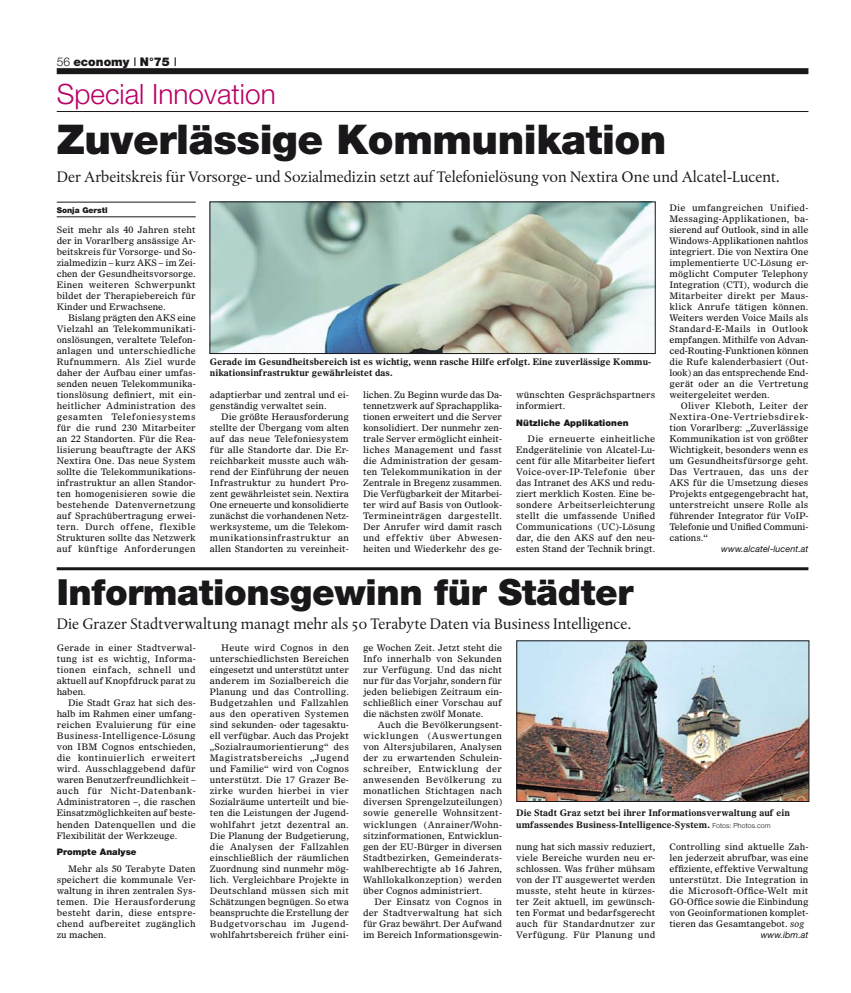
<style>
.page{position:relative;width:851px;height:993px;background:#fff}
.page>*{position:absolute;margin:0;border:0;box-sizing:border-box;transform-origin:0 0}
.t1{font:900 41px "Helvetica Neue LT";letter-spacing:-.01em;color:#1a171b}
.t2{font:900 36px "Helvetica Neue LT";letter-spacing:-.01em;color:#1a171b}
.t3{font:300 28px "Helvetica Neue LT";color:#b90065}
.t4{font:16px "DTL Albertina ST";color:#1a171b}
.t5{font:900 12px "Helvetica Neue LT";color:#1a171b}
.t6{font:9px/11px "Olympian LT";color:#1a171b;text-align:justify}
.t7{font:700 9px/11px "Olympian LT";color:#1a171b}
.t8{font:900 9px "Helvetica Neue LT";letter-spacing:.005em;color:#1a171b}
.t9{font:italic 9px "Helvetica Neue LT";letter-spacing:.005em;color:#1a171b}
.t10{font:900 8px "Helvetica Neue LT";color:#1a171b}
.s1{font-weight:300}
.s2{font-weight:400}
.s3{font-family:"Helvetica Neue LT";font-weight:300;font-size:7px}
.s4{font-style:italic}
</style>
<div class="page">
<hr style="left:57px;top:111px;width:751px;height:1px;background:#1a171b">
<hr style="left:57px;top:567px;width:751px;height:3px;background:#1a171b">
<hr style="left:57px;top:202px;width:139px;height:1px;background:#1a171b">
<hr style="left:57px;top:216px;width:139px;height:1px;background:#1a171b">
<img style="left:518px;top:642px;width:288px;height:157px">
<div style="left:516px;top:640px;width:292px;height:161px;border:1px solid #1a171b"></div>
<img style="left:212px;top:204px;width:441px;height:147px">
<div style="left:57px;top:68px;width:751px;height:6px;background:#1a171b"></div>
<h3 class="t5" style="left:57px;top:55px;width:122px"><span class="s1">56</span> economy <span class="s2">I</span> N°75 <span class="s2">I</span></h3>
<h3 class="t3" style="left:57px;top:77px;width:220px">Special Innovation</h3>
<h1 class="t1" style="left:57px;top:115px;width:611px">Zuverlässige Kommunikation</h1>
<h3 class="t4" style="left:57px;top:167px;width:724px">Der Arbeitskreis für Vorsorge- und Sozialmedizin setzt auf Telefonielösung von Nextira One und Alcatel-Lucent.</h3>
<p class="t10" style="left:57px;top:205px;width:52px">Sonja Gerstl</p>
<p class="t6" style="left:57px;top:224px;width:140px">Seit mehr als 40 Jahren steht der in Vorarlberg ansässige Ar&shy;beitskreis für Vorsorge- und So&shy;zialmedizin – kurz AKS – im Zei&shy;chen der Gesundheitsvorsorge.<br>Einen weiteren Schwerpunkt bildet der Therapiebereich für Kinder und Erwachsene.</p>
<p class="t6" style="left:57px;top:312px;width:140px;text-indent:11px">Bislang prägten den AKS eine Vielzahl an Telekommunikati&shy;onslösungen, veraltete Telefon&shy;anlagen und unterschiedliche Rufnummern. Als Ziel wurde daher der Aufbau einer umfas&shy;senden neuen Telekommunika&shy;tionslösung definiert, mit ein&shy;heitlicher Administration des gesamten Telefoniesystems für die rund 230 Mitarbeiter an 22 Standorten. Für die Rea&shy;lisierung beauftragte der AKS Nextira One. Das neue System sollte die Telekommunikations&shy;infrastruktur an allen Standor&shy;ten homogenisieren sowie die bestehende Datenvernetzung auf Sprachübertragung erwei&shy;tern. Durch offene, flexible Strukturen sollte das Netzwerk auf künftige Anforderungen</p>
<p class="t6" style="left:669px;top:202px;width:140px">Die umfangreichen Unified-Messaging-Applikationen, ba&shy;sierend auf Outlook, sind in alle Windows-Applikationen nahtlos integriert. Die von Nextira One implementierte UC-Lösung er&shy;möglicht Computer Telephony Integration (CTI), wodurch die Mitarbeiter direkt per Maus&shy;klick Anrufe tätigen können.<br>Weiters werden Voice Mails als Standard-E-Mails in Outlook empfangen. Mithilfe von Advan&shy;ced-Routing-Funktionen können die Rufe kalenderbasiert (Out&shy;look) an das entsprechende End&shy;gerät oder an die Vertretung weitergeleitet werden.</p>
<p class="t6" style="left:669px;top:400px;width:140px;text-indent:11px">Oliver Kleboth, Leiter der Nextira-One-Vertriebsdirek&shy;tion Vorarlberg: „Zuverlässige Kommunikation ist von größter Wichtigkeit, besonders wenn es um Gesundheitsfürsorge geht.<br>Das Vertrauen, das uns der AKS für die Umsetzung dieses Projekts entgegengebracht hat, unterstreicht unsere Rolle als führender Integrator für VoIP-Telefonie und Unified Communi&shy;cations.“</p>
<p class="t9" style="left:721px;top:543px;width:89px">www.alcatel-lucent.at</p>
<p class="t7" style="left:210px;top:356px;width:443px">Gerade im Gesundheitsbereich ist es wichtig, wenn rasche Hilfe erfolgt. Eine zuverlässige Kommu&shy;nikationsinfrastruktur gewährleistet das.</p>
<p class="t6" style="left:210px;top:389px;width:140px">adaptierbar und zentral und ei&shy;genständig verwaltet sein.</p>
<p class="t6" style="left:210px;top:411px;width:140px;text-indent:11px">Die größte Herausforderung stellte der Übergang vom alten auf das neue Telefoniesystem für alle Standorte dar. Die Er&shy;reichbarkeit musste auch wäh&shy;rend der Einführung der neuen Infrastruktur zu hundert Pro&shy;zent gewährleistet sein. Nextira One erneuerte und konsolidierte zunächst die vorhandenen Netz&shy;werksysteme, um die Telekom&shy;munikationsinfrastruktur an allen Standorten zu vereinheit-</p>
<p class="t6" style="left:363px;top:389px;width:140px">lichen. Zu Beginn wurde das Da&shy;tennetzwerk auf Sprachapplika&shy;tionen erweitert und die Server konsolidiert. Der nunmehr zen&shy;trale Server ermöglicht einheit&shy;liches Management und fasst die Administration der gesam&shy;ten Telekommunikation in der Zentrale in Bregenz zusammen.<br>Die Verfügbarkeit der Mitarbei&shy;ter wird auf Basis von Outlook-Termineinträgen dargestellt.<br>Der Anrufer wird damit rasch und effektiv über Abwesen&shy;heiten und Wiederkehr des ge-</p>
<p class="t6" style="left:516px;top:389px;width:140px">wünschten Gesprächspartners informiert.</p>
<p class="t8" style="left:516px;top:417px;width:114px">Nützliche Applikationen</p>
<p class="t6" style="left:516px;top:433px;width:140px;text-indent:11px">Die erneuerte einheitliche Endgerätelinie von Alcatel-Lu&shy;cent für alle Mitarbeiter liefert Voice-over-IP-Telefonie über das Intranet des AKS und redu&shy;ziert merklich Kosten. Eine be&shy;sondere Arbeitserleichterung stellt die umfassende Unified Communications (UC)-Lösung dar, die den AKS auf den neu&shy;esten Stand der Technik bringt.</p>
<h2 class="t2" style="left:57px;top:570px;width:578px">Informationsgewinn für Städter</h2>
<h3 class="t4" style="left:57px;top:614px;width:576px">Die Grazer Stadtverwaltung managt mehr als 50 Terabyte Daten via Business Intelligence.</h3>
<p class="t6" style="left:57px;top:642px;width:140px">Gerade in einer Stadtverwal&shy;tung ist es wichtig, Informa&shy;tionen einfach, schnell und aktuell auf Knopfdruck parat zu haben.</p>
<p class="t6" style="left:57px;top:697px;width:140px;text-indent:11px">Die Stadt Graz hat sich des&shy;halb im Rahmen einer umfang&shy;reichen Evaluierung für eine Business-Intelligence-Lösung von IBM Cognos entschieden, die kontinuierlich erweitert wird. Ausschlaggebend dafür waren Benutzerfreundlichkeit – auch für Nicht-Datenbank-Administratoren –, die raschen Einsatzmöglichkeiten auf beste&shy;henden Datenquellen und die Flexibilität der Werkzeuge.</p>
<p class="t8" style="left:57px;top:846px;width:81px">Prompte Analyse</p>
<p class="t6" style="left:57px;top:862px;width:140px;text-indent:11px">Mehr als 50 Terabyte Daten speichert die kommunale Ver&shy;waltung in ihren zentralen Sys&shy;temen. Die Herausforderung besteht darin, diese entspre&shy;chend aufbereitet zugänglich zu machen.</p>
<p class="t6" style="left:210px;top:642px;width:140px;text-indent:11px">Heute wird Cognos in den unterschiedlichsten Bereichen eingesetzt und unterstützt unter anderem im Sozialbereich die Planung und das Controlling.<br>Budgetzahlen und Fallzahlen aus den operativen Systemen sind sekunden- oder tagesaktu&shy;ell verfügbar. Auch das Projekt „Sozialraumorientierung“ des Magistratsbereichs „Jugend und Familie“ wird von Cognos unterstützt. Die 17 Grazer Be&shy;zirke wurden hierbei in vier Sozialräume unterteilt und bie&shy;ten die Leistungen der Jugend&shy;wohlfahrt jetzt dezentral an.<br>Die Planung der Budgetierung, die Analysen der Fallzahlen einschließlich der räumlichen Zuordnung sind nunmehr mög&shy;lich. Vergleichbare Projekte in Deutschland müssen sich mit Schätzungen begnügen. So etwa beanspruchte die Erstellung der Budgetvorschau im Jugend&shy;wohlfahrtsbereich früher eini-</p>
<p class="t6" style="left:363px;top:642px;width:140px">ge Wochen Zeit. Jetzt steht die Info innerhalb von Sekunden zur Verfügung. Und das nicht nur für das Vorjahr, sondern für jeden beliebigen Zeitraum ein&shy;schließlich einer Vorschau auf die nächsten zwölf Monate.</p>
<p class="t6" style="left:363px;top:719px;width:140px;text-indent:15px">Auch die Bevölkerungsent&shy;wicklungen (Auswertungen von Altersjubilaren, Analysen der zu erwartenden Schulein&shy;schreiber, Entwicklung der anwesenden Bevölkerung zu monatlichen Stichtagen nach diversen Sprengelzuteilungen) sowie generelle Wohnsitzent&shy;wicklungen (Anrainer/Wohn&shy;sitzinformationen, Entwicklun&shy;gen der EU-Bürger in diversen Stadtbezirken, Gemeinderats&shy;wahlberechtigte ab 16 Jahren, Wahllokalkonzep-tion) werden über Cognos administriert.</p>
<p class="t6" style="left:363px;top:895px;width:140px;text-indent:11px">Der Einsatz von Cognos in der Stadtverwaltung hat sich für Graz bewährt. Der Aufwand im Bereich Informationsgewin-</p>
<p class="t7" style="left:516px;top:807px;width:275px">Die Stadt Graz setzt bei ihrer Informationsverwaltung auf ein umfassendes Business-Intelligence-System. <span class="s3">Fotos: Photos.com</span></p>
<p class="t6" style="left:516px;top:840px;width:140px">nung hat sich massiv reduziert, viele Bereiche wurden neu er&shy;schlossen. Was früher mühsam von der IT ausgewertet werden musste, steht heute in kürzes&shy;ter Zeit aktuell, im gewünsch&shy;ten Format und bedarfsgerecht auch für Standardnutzer zur Verfügung. Für Planung und</p>
<p class="t6" style="left:669px;top:840px;width:140px">Controlling sind aktuelle Zah&shy;len jederzeit abrufbar, was eine effiziente, effektive Verwaltung unterstützt. Die Integration in die Microsoft-Office-Welt mit GO-Office sowie die Einbindung von Geoinformationen komplet&shy;tieren das Gesamtangebot. <span class="s4">sog</span></p>
<p class="t9" style="left:760px;top:928px;width:49px">www.ibm.at</p>
</div>
